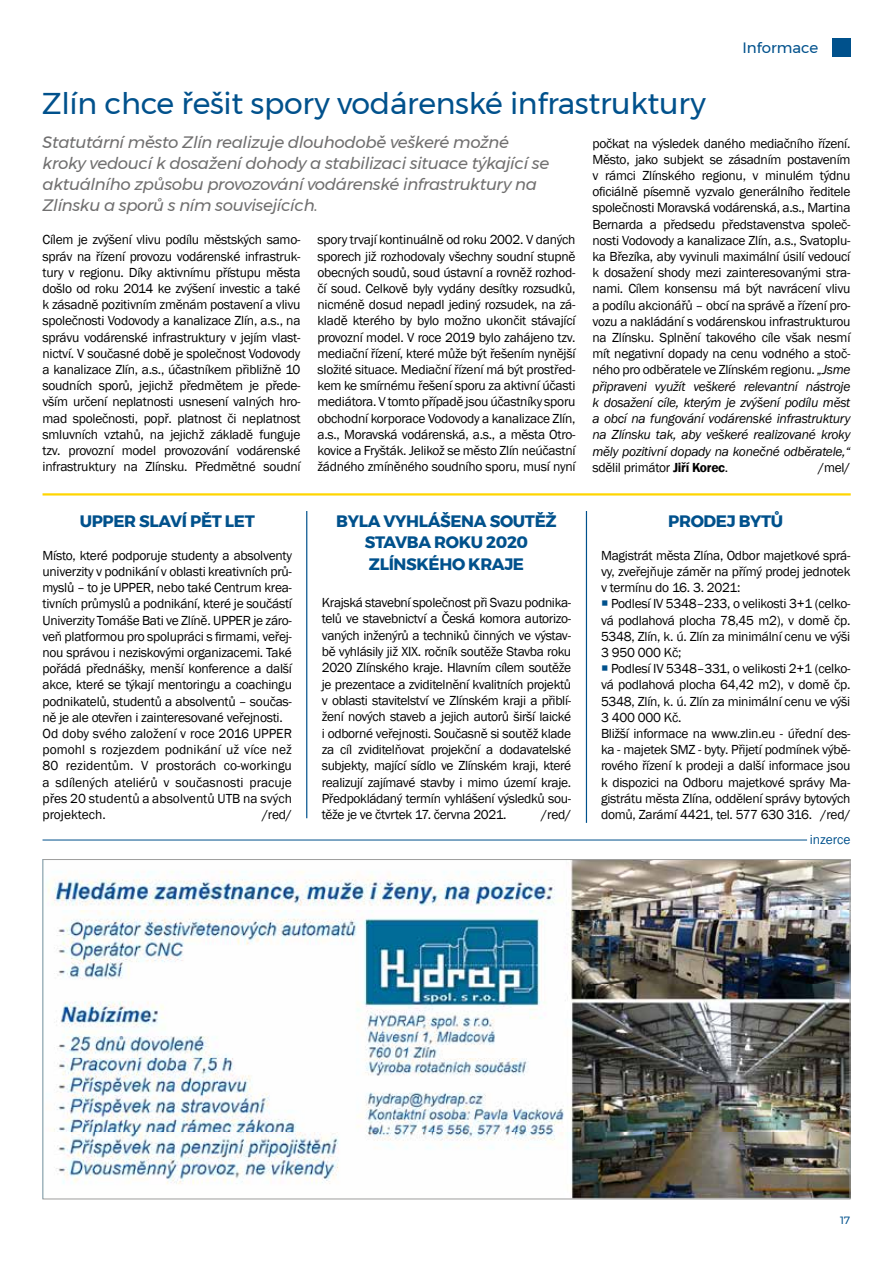
<style>
.page{position:relative;width:893px;height:1263px;background:#fff}
.page>*{position:absolute;margin:0;border:0;box-sizing:border-box;transform-origin:0 0}
.t1{font:30px "Montserrat";letter-spacing:-.01em;color:#00518c}
.t2{font:italic 16.5px/21px "Montserrat";letter-spacing:-.02em;color:#706f6f}
.t3{font:700 16.5px/21.1px "Montserrat";letter-spacing:-.02em;color:#00518c;text-align:center}
.t4{font:15px "Montserrat";color:#00518c}
.t5{font:13.5px/16.2px "Franklin Gothic";letter-spacing:-.02em;color:#000;text-align:justify}
.t6{font:13.5px "Franklin Gothic";color:#00518c}
.t7{font:10.5px "Montserrat";color:#00518c}
.s1{font-style:italic}
.s2{font-family:"MMZ text Book Bold"}
.s3{color:#00518c}
</style>
<div class="page">
<svg style="left:832px;top:38px;width:18px;height:19px"></svg>
<img style="left:48px;top:861px;width:800px;height:336px">
<hr style="left:43px;top:840px;width:764px;height:1px;background:#00518c">
<hr style="left:43px;top:493px;width:808px;height:2px;background:#ffd500">
<hr style="left:586px;top:511px;width:1px;height:312px;background:#00518c">
<hr style="left:306px;top:511px;width:1px;height:307px;background:#00518c">
<h1 class="t1" style="left:42px;top:81px;width:665px">Zlín chce řešit spory vodárenské infrastruktury</h1>
<p class="t4" style="left:742px;top:37px;width:77px">Informace</p>
<p class="t2" style="left:43px;top:131px;width:508px">Statutární město Zlín realizuje dlouhodobě veškeré možné kroky vedoucí k dosažení dohody a stabilizaci situace týkající se aktuálního způsobu provozování vodárenské infrastruktury na Zlínsku a sporů s ním souvisejících.</p>
<p class="t5" style="left:43px;top:232px;width:259px">Cílem je zvýšení vlivu podílu městských samo&shy;správ na řízení provozu vodárenské infrastruk&shy;tury v regionu. Díky aktivnímu přístupu města došlo od roku 2014 ke zvýšení investic a také k zásadně pozitivním změnám postavení a vlivu společnosti Vodovody a kanalizace Zlín, a.s., na správu vodárenské infrastruktury v jejím vlast&shy;nictví. V současné době je společnost Vodovody a kanalizace Zlín, a.s., účastníkem přibližně 10 soudních sporů, jejichž předmětem je přede&shy;vším určení neplatnosti usnesení valných hro&shy;mad společnosti, popř. platnost či neplatnost smluvních vztahů, na jejichž základě funguje tzv. provozní model provozování vodárenské infrastruktury na Zlínsku. Předmětné soudní</p>
<p class="t5" style="left:317px;top:232px;width:259px">spory trvají kontinuálně od roku 2002. V daných sporech již rozhodovaly všechny soudní stupně obecných soudů, soud ústavní a rovněž rozhod&shy;čí soud. Celkově byly vydány desítky rozsudků, nicméně dosud nepadl jediný rozsudek, na zá&shy;kladě kterého by bylo možno ukončit stávající provozní model. V roce 2019 bylo zahájeno tzv. mediační řízení, které může být řešením nynější složité situace. Mediační řízení má být prostřed&shy;kem ke smírnému řešení sporu za aktivní účasti mediátora. V tomto případě jsou účastníky sporu obchodní korporace Vodovody a kanalizace Zlín, a.s., Moravská vodárenská, a.s., a města Otro&shy;kovice a Fryšták. Jelikož se město Zlín neúčastní žádného zmíněného soudního sporu, musí nyní</p>
<p class="t3" style="left:80px;top:511px;width:177px">UPPER SLAVÍ PĚT LET</p>
<p class="t5" style="left:43px;top:547px;width:251px;text-align:left">Místo, které podporuje studenty a absolventy univerzity v podnikání v oblasti kreativních prů&shy;myslů – to je UPPER, nebo také Centrum krea&shy;tivních průmyslů a podnikání, které je součástí Univerzity Tomáše Bati ve Zlíně. UPPER je záro&shy;veň platformou pro spolupráci s firmami, veřej&shy;nou správou i neziskovými organizacemi. Také pořádá přednášky, menší konference a další akce, které se týkají mentoringu a coachingu podnikatelů, studentů a absolventů – součas&shy;ně je ale otevřen i zainteresované veřejnosti.<br>Od doby svého založení v roce 2016 UPPER pomohl s rozjezdem podnikání už více než 80 rezidentům. V prostorách co-workingu a sdílených ateliérů v současnosti pracuje přes 20 studentů a absolventů UTB na svých projektech.</p>
<p class="t5" style="left:262px;top:807px;width:31px">/red/</p>
<p class="t3" style="left:336px;top:511px;width:222px">BYLA VYHLÁŠENA SOUTĚŽ<br>STAVBA ROKU 2020<br>ZLÍNSKÉHO KRAJE</p>
<p class="t5" style="left:322px;top:595px;width:251px">Krajská stavební společnost při Svazu podnika&shy;telů ve stavebnictví a Česká komora autorizo&shy;vaných inženýrů a techniků činných ve výstav&shy;bě vyhlásily již XIX. ročník soutěže Stavba roku 2020 Zlínského kraje. Hlavním cílem soutěže je prezentace a zviditelnění kvalitních projektů v oblasti stavitelství ve Zlínském kraji a přiblí&shy;žení nových staveb a jejich autorů širší laické i odborné veřejnosti. Současně si soutěž klade za cíl zviditelňovat projekční a dodavatelské subjekty, mající sídlo ve Zlínském kraji, které realizují zajímavé stavby i mimo území kraje.<br>Předpokládaný termín vyhlášení výsledků sou&shy;těže je ve čtvrtek 17. června 2021.</p>
<p class="t5" style="left:541px;top:807px;width:31px">/red/</p>
<p class="t5" style="left:592px;top:135px;width:260px">počkat na výsledek daného mediačního řízení.<br>Město, jako subjekt se zásadním postavením v rámci Zlínského regionu, v minulém týdnu oficiálně písemně vyzvalo generálního ředitele společnosti Moravská vodárenská, a.s., Martina Bernarda a předsedu představenstva společ&shy;nosti Vodovody a kanalizace Zlín, a.s., Svatoplu&shy;ka Březíka, aby vyvinuli maximální úsilí vedoucí k dosažení shody mezi zainteresovanými stra&shy;nami. Cílem konsensu má být navrácení vlivu a podílu akcionářů – obcí na správě a řízení pro&shy;vozu a nakládání s vodárenskou infrastrukturou na Zlínsku. Splnění takového cíle však nesmí mít negativní dopady na cenu vodného a stoč&shy;ného pro odběratele ve Zlínském regionu. <span class="s1">„Jsme připraveni využít veškeré relevantní nástroje k dosažení cíle, kterým je zvýšení podílu měst a obcí na fungování vodárenské infrastruktury na Zlínsku tak, aby veškeré realizované kroky měly pozitivní dopady na konečné odběratele,“ </span>sdělil primátor <span class="s2">Jiří Korec</span>.</p>
<p class="t5" style="left:818px;top:459px;width:34px">/mel/</p>
<p class="t3" style="left:668px;top:511px;width:117px">PRODEJ BYTŮ</p>
<p class="t5" style="left:601px;top:547px;width:251px">Magistrát města Zlína, Odbor majetkové sprá&shy;vy, zveřejňuje záměr na přímý prodej jednotek v termínu do 16. 3. 2021:</p>
<p class="t5" style="left:601px;top:596px;width:251px"><span class="s3">○</span> Podlesí IV 5348–233, o velikosti 3+1 (celko&shy;vá podlahová plocha 78,45 m2), v domě čp.<br>5348, Zlín, k. ú. Zlín za minimální cenu ve výši 3 950 000 Kč;</p>
<p class="t5" style="left:601px;top:661px;width:251px;text-align:left"><span class="s3">○</span> Podlesí IV 5348–331, o velikosti 2+1 (celko&shy;vá podlahová plocha 64,42 m2), v domě čp.<br>5348, Zlín, k. ú. Zlín za minimální cenu ve výši 3 400 000 Kč.<br>Bližší informace na www.zlin.eu - úřední des&shy;ka - majetek SMZ - byty. Přijetí podmínek výbě&shy;rového řízení k prodeji a další informace jsou k dispozici na Odboru majetkové správy Ma&shy;gistrátu města Zlína, oddělení správy bytových domů, Zarámí 4421, tel. 577 630 316. /red/</p>
<p class="t6" style="left:810px;top:831px;width:42px">inzerce</p>
<p class="t7" style="left:840px;top:1212px;width:11px">17</p>
</div>
